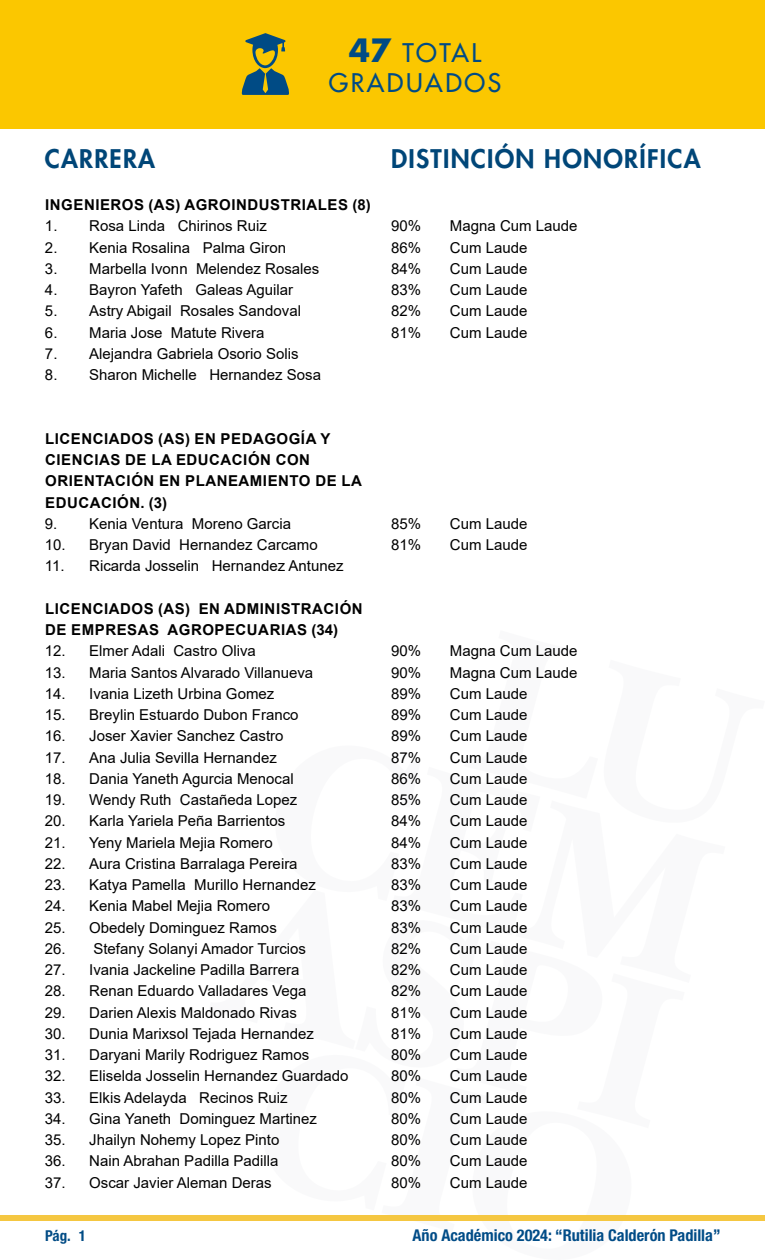
<style>
.page{position:relative;width:765px;height:1260px;background:#fff}
.page>*{position:absolute;margin:0;border:0;box-sizing:border-box;transform-origin:0 0}
.t1{font:800 25px "Futura Std";letter-spacing:.05em;color:#004678}
.t2{font:500 25px/30px "Futura Std";letter-spacing:.1em;color:#004b85;text-align:center}
.t3{font:700 condensed 16.25px "Helvetica Neue LT Std";color:#004c87}
.t4{font:15px "Arial";color:#000}
.t5{font:700 15px/21.2px "Arial";letter-spacing:.035em;color:#000}
.t6{font:700 condensed 15px "Helvetica Neue LT Std";color:#004b85}
.s1{font-weight:700;font-size:31.25px}
</style>
<div class="page">
<div style="left:0;top:1216px;width:765px;height:5px;background:#f5c741"></div>
<div style="left:0;top:0;width:765px;height:128px;background:#fbc700"></div>
<svg style="left:241px;top:33px;width:48px;height:62px"></svg>
<h1 class="t2" style="left:329px;top:38px;width:174px"><span class="s1">47</span> TOTAL<br>GRADUADOS</h1>
<h1 class="t1" style="left:45px;top:143px;width:112px">CARRERA</h1>
<h1 class="t1" style="left:391px;top:143px;width:311px">DISTINCIÓN HONORÍFICA</h1>
<p class="t5" style="left:45px;top:194px;width:327px">INGENIEROS (AS) AGROINDUSTRIALES (8)</p>
<p class="t4" style="left:45px;top:216px;width:223px">1. Rosa Linda Chirinos Ruiz</p>
<p class="t4" style="left:391px;top:216px;width:32px">90%</p>
<p class="t4" style="left:450px;top:216px;width:129px">Magna Cum Laude</p>
<p class="t4" style="left:45px;top:237px;width:243px">2. Kenia Rosalina Palma Giron</p>
<p class="t4" style="left:391px;top:237px;width:32px">86%</p>
<p class="t4" style="left:450px;top:237px;width:79px">Cum Laude</p>
<p class="t4" style="left:45px;top:258px;width:276px">3. Marbella Ivonn Melendez Rosales</p>
<p class="t4" style="left:391px;top:258px;width:32px">84%</p>
<p class="t4" style="left:450px;top:258px;width:79px">Cum Laude</p>
<p class="t4" style="left:45px;top:279px;width:250px">4. Bayron Yafeth Galeas Aguilar</p>
<p class="t4" style="left:391px;top:279px;width:32px">83%</p>
<p class="t4" style="left:450px;top:279px;width:79px">Cum Laude</p>
<p class="t4" style="left:45px;top:301px;width:258px">5. Astry Abigail Rosales Sandoval</p>
<p class="t4" style="left:391px;top:301px;width:32px">82%</p>
<p class="t4" style="left:450px;top:301px;width:79px">Cum Laude</p>
<p class="t4" style="left:45px;top:322px;width:221px">6. Maria Jose Matute Rivera</p>
<p class="t4" style="left:391px;top:322px;width:32px">81%</p>
<p class="t4" style="left:450px;top:322px;width:79px">Cum Laude</p>
<p class="t4" style="left:45px;top:343px;width:255px">7. Alejandra Gabriela Osorio Solis</p>
<p class="t4" style="left:45px;top:364px;width:278px">8. Sharon Michelle Hernandez Sosa</p>
<p class="t5" style="left:45px;top:428px;width:318px">LICENCIADOS (AS) EN PEDAGOGÍA Y<br>CIENCIAS DE LA EDUCACIÓN CON<br>ORIENTACIÓN EN PLANEAMIENTO DE LA<br>EDUCACIÓN. (3)</p>
<p class="t4" style="left:45px;top:513px;width:248px">9. Kenia Ventura Moreno Garcia</p>
<p class="t4" style="left:391px;top:513px;width:32px">85%</p>
<p class="t4" style="left:450px;top:513px;width:79px">Cum Laude</p>
<p class="t4" style="left:45px;top:535px;width:274px">10. Bryan David Hernandez Carcamo</p>
<p class="t4" style="left:391px;top:535px;width:32px">81%</p>
<p class="t4" style="left:450px;top:535px;width:79px">Cum Laude</p>
<p class="t4" style="left:45px;top:556px;width:300px">11. Ricarda Josselin Hernandez Antunez</p>
<p class="t5" style="left:45px;top:598px;width:319px">LICENCIADOS (AS) EN ADMINISTRACIÓN<br>DE EMPRESAS AGROPECUARIAS (34)</p>
<p class="t4" style="left:45px;top:641px;width:213px">12. Elmer Adali Castro Oliva</p>
<p class="t4" style="left:391px;top:641px;width:32px">90%</p>
<p class="t4" style="left:450px;top:641px;width:129px">Magna Cum Laude</p>
<p class="t4" style="left:45px;top:662px;width:270px">13. Maria Santos Alvarado Villanueva</p>
<p class="t4" style="left:391px;top:662px;width:32px">90%</p>
<p class="t4" style="left:450px;top:662px;width:129px">Magna Cum Laude</p>
<p class="t4" style="left:45px;top:683px;width:231px">14. Ivania Lizeth Urbina Gomez</p>
<p class="t4" style="left:391px;top:683px;width:32px">89%</p>
<p class="t4" style="left:450px;top:683px;width:79px">Cum Laude</p>
<p class="t4" style="left:45px;top:705px;width:255px">15. Breylin Estuardo Dubon Franco</p>
<p class="t4" style="left:391px;top:705px;width:32px">89%</p>
<p class="t4" style="left:450px;top:705px;width:79px">Cum Laude</p>
<p class="t4" style="left:45px;top:726px;width:240px">16. Joser Xavier Sanchez Castro</p>
<p class="t4" style="left:391px;top:726px;width:32px">89%</p>
<p class="t4" style="left:450px;top:726px;width:79px">Cum Laude</p>
<p class="t4" style="left:45px;top:747px;width:233px">17. Ana Julia Sevilla Hernandez</p>
<p class="t4" style="left:391px;top:747px;width:32px">87%</p>
<p class="t4" style="left:450px;top:747px;width:79px">Cum Laude</p>
<p class="t4" style="left:45px;top:768px;width:250px">18. Dania Yaneth Agurcia Menocal</p>
<p class="t4" style="left:391px;top:768px;width:32px">86%</p>
<p class="t4" style="left:450px;top:768px;width:79px">Cum Laude</p>
<p class="t4" style="left:45px;top:790px;width:254px">19. Wendy Ruth Castañeda Lopez</p>
<p class="t4" style="left:391px;top:790px;width:32px">85%</p>
<p class="t4" style="left:450px;top:790px;width:79px">Cum Laude</p>
<p class="t4" style="left:45px;top:811px;width:242px">20. Karla Yariela Peña Barrientos</p>
<p class="t4" style="left:391px;top:811px;width:32px">84%</p>
<p class="t4" style="left:450px;top:811px;width:79px">Cum Laude</p>
<p class="t4" style="left:45px;top:832px;width:229px">21. Yeny Mariela Mejia Romero</p>
<p class="t4" style="left:391px;top:832px;width:32px">84%</p>
<p class="t4" style="left:450px;top:832px;width:79px">Cum Laude</p>
<p class="t4" style="left:45px;top:853px;width:254px">22. Aura Cristina Barralaga Pereira</p>
<p class="t4" style="left:391px;top:853px;width:32px">83%</p>
<p class="t4" style="left:450px;top:853px;width:79px">Cum Laude</p>
<p class="t4" style="left:45px;top:875px;width:273px">23. Katya Pamella Murillo Hernandez</p>
<p class="t4" style="left:391px;top:875px;width:32px">83%</p>
<p class="t4" style="left:450px;top:875px;width:79px">Cum Laude</p>
<p class="t4" style="left:45px;top:896px;width:227px">24. Kenia Mabel Mejia Romero</p>
<p class="t4" style="left:391px;top:896px;width:32px">83%</p>
<p class="t4" style="left:450px;top:896px;width:79px">Cum Laude</p>
<p class="t4" style="left:45px;top:917px;width:233px">25. Obedely Dominguez Ramos</p>
<p class="t4" style="left:391px;top:917px;width:32px">83%</p>
<p class="t4" style="left:450px;top:917px;width:79px">Cum Laude</p>
<p class="t4" style="left:45px;top:938px;width:263px">26. Stefany Solanyi Amador Turcios</p>
<p class="t4" style="left:391px;top:938px;width:32px">82%</p>
<p class="t4" style="left:450px;top:938px;width:79px">Cum Laude</p>
<p class="t4" style="left:45px;top:960px;width:256px">27. Ivania Jackeline Padilla Barrera</p>
<p class="t4" style="left:391px;top:960px;width:32px">82%</p>
<p class="t4" style="left:450px;top:960px;width:79px">Cum Laude</p>
<p class="t4" style="left:45px;top:981px;width:263px">28. Renan Eduardo Valladares Vega</p>
<p class="t4" style="left:391px;top:981px;width:32px">82%</p>
<p class="t4" style="left:450px;top:981px;width:79px">Cum Laude</p>
<p class="t4" style="left:45px;top:1002px;width:253px">29. Darien Alexis Maldonado Rivas</p>
<p class="t4" style="left:391px;top:1002px;width:32px">81%</p>
<p class="t4" style="left:450px;top:1002px;width:79px">Cum Laude</p>
<p class="t4" style="left:45px;top:1023px;width:271px">30. Dunia Marixsol Tejada Hernandez</p>
<p class="t4" style="left:391px;top:1023px;width:32px">81%</p>
<p class="t4" style="left:450px;top:1023px;width:79px">Cum Laude</p>
<p class="t4" style="left:45px;top:1045px;width:266px">31. Daryani Marily Rodriguez Ramos</p>
<p class="t4" style="left:391px;top:1045px;width:32px">80%</p>
<p class="t4" style="left:450px;top:1045px;width:79px">Cum Laude</p>
<p class="t4" style="left:45px;top:1066px;width:305px">32. Eliselda Josselin Hernandez Guardado</p>
<p class="t4" style="left:391px;top:1066px;width:32px">80%</p>
<p class="t4" style="left:450px;top:1066px;width:79px">Cum Laude</p>
<p class="t4" style="left:45px;top:1087px;width:244px">33. Elkis Adelayda Recinos Ruiz</p>
<p class="t4" style="left:391px;top:1087px;width:32px">80%</p>
<p class="t4" style="left:450px;top:1087px;width:79px">Cum Laude</p>
<p class="t4" style="left:45px;top:1108px;width:274px">34. Gina Yaneth Dominguez Martinez</p>
<p class="t4" style="left:391px;top:1108px;width:32px">80%</p>
<p class="t4" style="left:450px;top:1108px;width:79px">Cum Laude</p>
<p class="t4" style="left:45px;top:1130px;width:236px">35. Jhailyn Nohemy Lopez Pinto</p>
<p class="t4" style="left:391px;top:1130px;width:32px">80%</p>
<p class="t4" style="left:450px;top:1130px;width:79px">Cum Laude</p>
<p class="t4" style="left:45px;top:1151px;width:235px">36. Nain Abrahan Padilla Padilla</p>
<p class="t4" style="left:391px;top:1151px;width:32px">80%</p>
<p class="t4" style="left:450px;top:1151px;width:79px">Cum Laude</p>
<p class="t4" style="left:45px;top:1172px;width:228px">37. Oscar Javier Aleman Deras</p>
<p class="t4" style="left:391px;top:1172px;width:32px">80%</p>
<p class="t4" style="left:450px;top:1172px;width:79px">Cum Laude</p>
<p class="t6" style="left:45px;top:1226px;width:42px">Pág. 1</p>
<p class="t3" style="left:413px;top:1226px;width:309px">Año Académico 2024: “Rutilia Calderón Padilla”</p>
</div>
